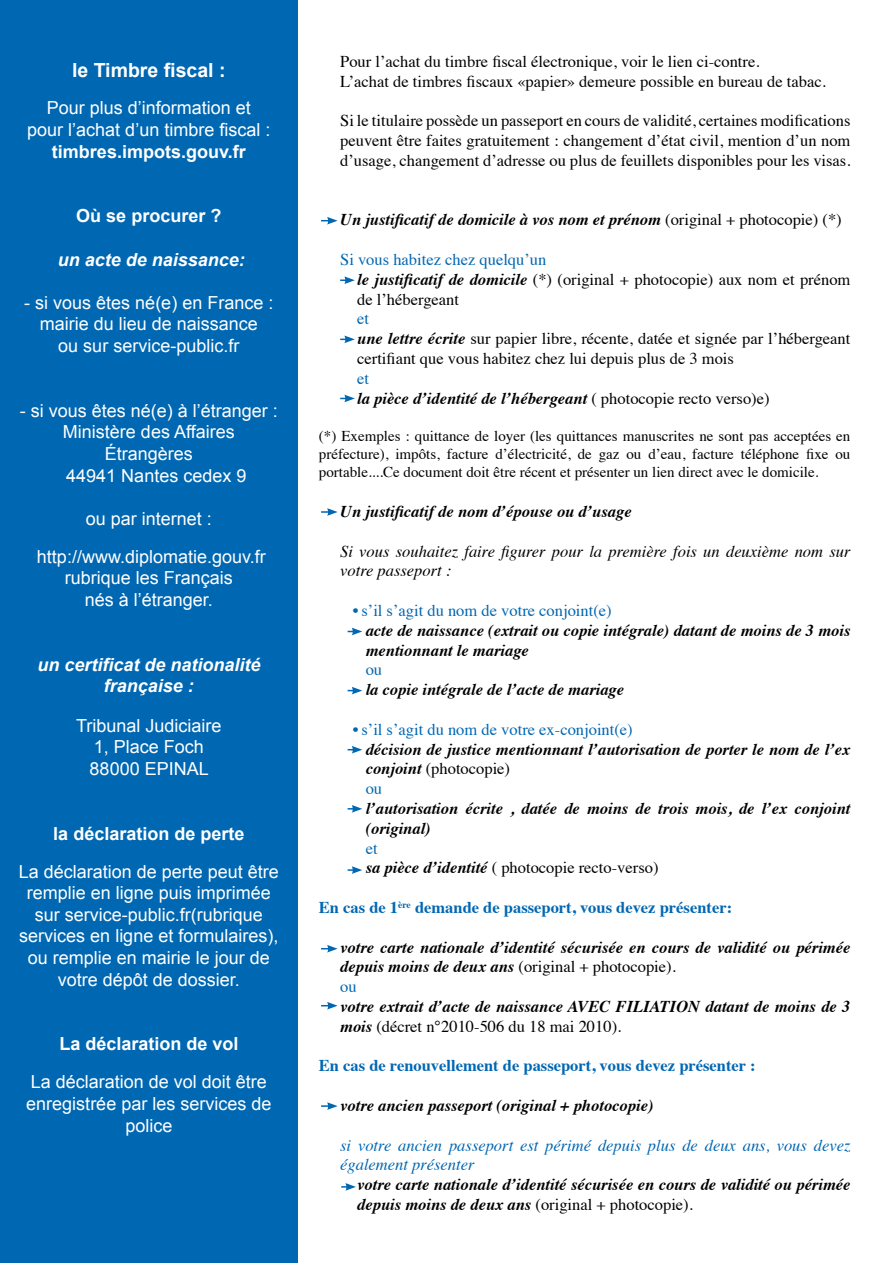
<style>
.page{position:relative;width:893px;height:1263px;background:#fff}
.page>*{position:absolute;margin:0;border:0;box-sizing:border-box;transform-origin:0 0}
.t1{font:700 19.5px "Arial";color:#fff}
.t2{font:18px/21.6px "Arial";color:#fff;text-align:center}
.t3{font:700 18px "Arial";color:#fff}
.t4{font:italic 700 18px/21.6px "Arial";color:#fff;text-align:center}
.t5{font:italic 700 16.5px/19.8px "Times";color:#000}
.t6{font:16.5px/19.8px "Times";color:#000}
.t7{font:700 16.5px "Times";color:#0067b2}
.t8{font:italic 16.5px/19.8px "Times";color:#0067b2}
.t9{font:italic 16.5px/19.8px "Times";color:#000}
.t10{font:16.5px "Times";color:#0067b2}
.t11{font:15px/18px "Times";color:#000;text-align:justify}
.s1{font-weight:400;font-style:normal}
.s2{color:#0067b2}
.s3{font-weight:700;font-style:italic}
.s4{font-weight:400;font-style:normal;color:#0067b2}
</style>
<div class="page">
<div style="left:0;top:0;width:298px;height:1263px;background:#0067b2"></div>
<svg style="left:321px;top:217px;width:17px;height:8px"></svg>
<svg style="left:321px;top:508px;width:17px;height:8px"></svg>
<svg style="left:321px;top:945px;width:17px;height:7px"></svg>
<svg style="left:321px;top:1002px;width:17px;height:7px"></svg>
<svg style="left:321px;top:1102px;width:17px;height:8px"></svg>
<svg style="left:348px;top:628px;width:14px;height:7px"></svg>
<svg style="left:340px;top:276px;width:15px;height:8px"></svg>
<svg style="left:348px;top:746px;width:14px;height:7px"></svg>
<svg style="left:340px;top:395px;width:15px;height:7px"></svg>
<svg style="left:348px;top:687px;width:14px;height:7px"></svg>
<svg style="left:340px;top:335px;width:15px;height:8px"></svg>
<svg style="left:348px;top:805px;width:14px;height:8px"></svg>
<svg style="left:348px;top:866px;width:14px;height:8px"></svg>
<svg style="left:341px;top:1183px;width:15px;height:8px"></svg>
<p class="t1" style="left:72px;top:57px;width:155px">le Timbre fiscal :</p>
<p class="t2" style="left:27px;top:97px;width:245px">Pour plus d’information et pour l’achat d’un timbre fiscal :</p>
<p class="t3" style="left:52px;top:139px;width:195px">timbres.impots.gouv.fr</p>
<p class="t3" style="left:76px;top:204px;width:147px">Où se procurer ?</p>
<p class="t4" style="left:58px;top:248px;width:189px">un acte de naissance:</p>
<p class="t2" style="left:24px;top:292px;width:251px">- si vous êtes né(e) en France : mairie du lieu de naissance<br>ou sur service-public.fr</p>
<p class="t2" style="left:20px;top:400px;width:260px">- si vous êtes né(e) à l’étranger :</p>
<p class="t2" style="left:63px;top:421px;width:173px">Ministère des Affaires</p>
<p class="t2" style="left:105px;top:443px;width:90px">Étrangères</p>
<p class="t2" style="left:66px;top:465px;width:182px">44941 Nantes cedex 9</p>
<p class="t2" style="left:37px;top:500px;width:230px;line-height:37.8px">ou par internet : http://www.diplomatie.gouv.fr</p>
<p class="t2" style="left:65px;top:567px;width:170px">rubrique les Français nés à l’étranger.</p>
<p class="t4" style="left:37px;top:653px;width:225px">un certificat de nationalité française :</p>
<p class="t2" style="left:76px;top:715px;width:147px">Tribunal Judiciaire<br>1, Place Foch<br>88000 EPINAL</p>
<p class="t3" style="left:53px;top:822px;width:193px">la déclaration de perte</p>
<p class="t2" style="left:19px;top:861px;width:262px">La déclaration de perte peut être remplie en ligne puis imprimée sur service-public.fr(rubrique services en ligne et formulaires), ou remplie en mairie le jour de votre dépôt de dossier.</p>
<p class="t3" style="left:59px;top:1032px;width:181px">La déclaration de vol</p>
<p class="t2" style="left:26px;top:1071px;width:247px">La déclaration de vol doit être enregistrée par les services de police</p>
<p class="t6" style="left:340px;top:50px;width:487px">Pour l’achat du timbre fiscal électronique, voir le lien ci-contre.<br>L’achat de timbres fiscaux «papier» demeure possible en bureau de tabac.</p>
<p class="t6" style="left:340px;top:109px;width:512px;text-align:justify">Si le titulaire possède un passeport en cours de validité, certaines modifications peuvent être faites gratuitement : changement d’état civil, mention d’un nom d’usage, changement d’adresse ou plus de feuillets disponibles pour les visas.</p>
<p class="t5" style="left:340px;top:208px;width:503px">Un justificatif de domicile à vos nom et prénom <span class="s1">(original + photocopie) (*)</span></p>
<p class="t6" style="left:357px;top:248px;width:495px;text-indent:-17px"><span class="s2">Si vous habitez chez quelqu’un<br></span><span class="s3">le justificatif de domicile</span> (*) (original + photocopie) aux nom et prénom de l’hébergeant</p>
<p class="t6" style="left:357px;top:307px;width:495px"><span class="s2">et<br></span><span class="s3">une lettre écrite</span> sur papier libre, récente, datée et signée par l’hébergeant certifiant que vous habitez chez lui depuis plus de 3 mois</p>
<p class="t5" style="left:357px;top:367px;width:414px"><span class="s4">et<br></span>la pièce d’identité de l’hébergeant <span class="s1">( photocopie recto verso)e)</span></p>
<p class="t11" style="left:319px;top:426px;width:533px">(*) Exemples : quittance de loyer (les quittances manuscrites ne sont pas acceptées en préfecture), impôts, facture d’électricité, de gaz ou d’eau, facture téléphone fixe ou portable....Ce document doit être récent et présenter un lien direct avec le domicile.</p>
<p class="t5" style="left:340px;top:500px;width:293px">Un justificatif de nom d’épouse ou d’usage</p>
<p class="t9" style="left:340px;top:540px;width:512px">Si vous souhaitez faire figurer pour la première fois un deuxième nom sur votre passeport :</p>
<p class="t10" style="left:353px;top:595px;width:260px">• s’il s’agit du nom de votre conjoint(e)</p>
<p class="t5" style="left:366px;top:619px;width:486px">acte de naissance (extrait ou copie intégrale) datant de moins de 3 mois mentionnant le mariage</p>
<p class="t10" style="left:366px;top:654px;width:18px">ou</p>
<p class="t5" style="left:366px;top:678px;width:260px">la copie intégrale de l’acte de mariage</p>
<p class="t10" style="left:353px;top:714px;width:281px">• s’il s’agit du nom de votre ex-conjoint(e)</p>
<p class="t5" style="left:366px;top:738px;width:486px">décision de justice mentionnant l’autorisation de porter le nom de l’ex conjoint <span class="s1">(photocopie)<br></span><span class="s4">ou</span></p>
<p class="t5" style="left:366px;top:797px;width:486px">l’autorisation écrite , datée de moins de trois mois, de l’ex conjoint (original)</p>
<p class="t6" style="left:366px;top:837px;width:294px"><span class="s2">et<br></span><span class="s3">sa pièce d’identité</span> ( photocopie recto-verso)</p>
<p class="t7" style="left:319px;top:892px;width:415px">En cas de 1<sup>ère</sup> demande de passeport, vous devez présenter:</p>
<p class="t5" style="left:340px;top:936px;width:512px">votre carte nationale d’identité sécurisée en cours de validité ou périmée depuis moins de deux ans <span class="s1">(original + photocopie).<br></span><span class="s4">ou</span></p>
<p class="t5" style="left:340px;top:995px;width:512px">votre extrait d’acte de naissance AVEC FILIATION datant de moins de 3 mois <span class="s1">(décret n°2010-506 du 18 mai 2010).</span></p>
<p class="t7" style="left:319px;top:1050px;width:438px">En cas de renouvellement de passeport, vous devez présenter :</p>
<p class="t5" style="left:340px;top:1094px;width:315px">votre ancien passeport (original + photocopie)</p>
<p class="t8" style="left:340px;top:1134px;width:512px">si votre ancien passeport est périmé depuis plus de deux ans, vous devez également présenter</p>
<p class="t5" style="left:357px;top:1173px;width:495px">votre carte nationale d’identité sécurisée en cours de validité ou périmée depuis moins de deux ans <span class="s1">(original + photocopie).</span></p>
</div>
